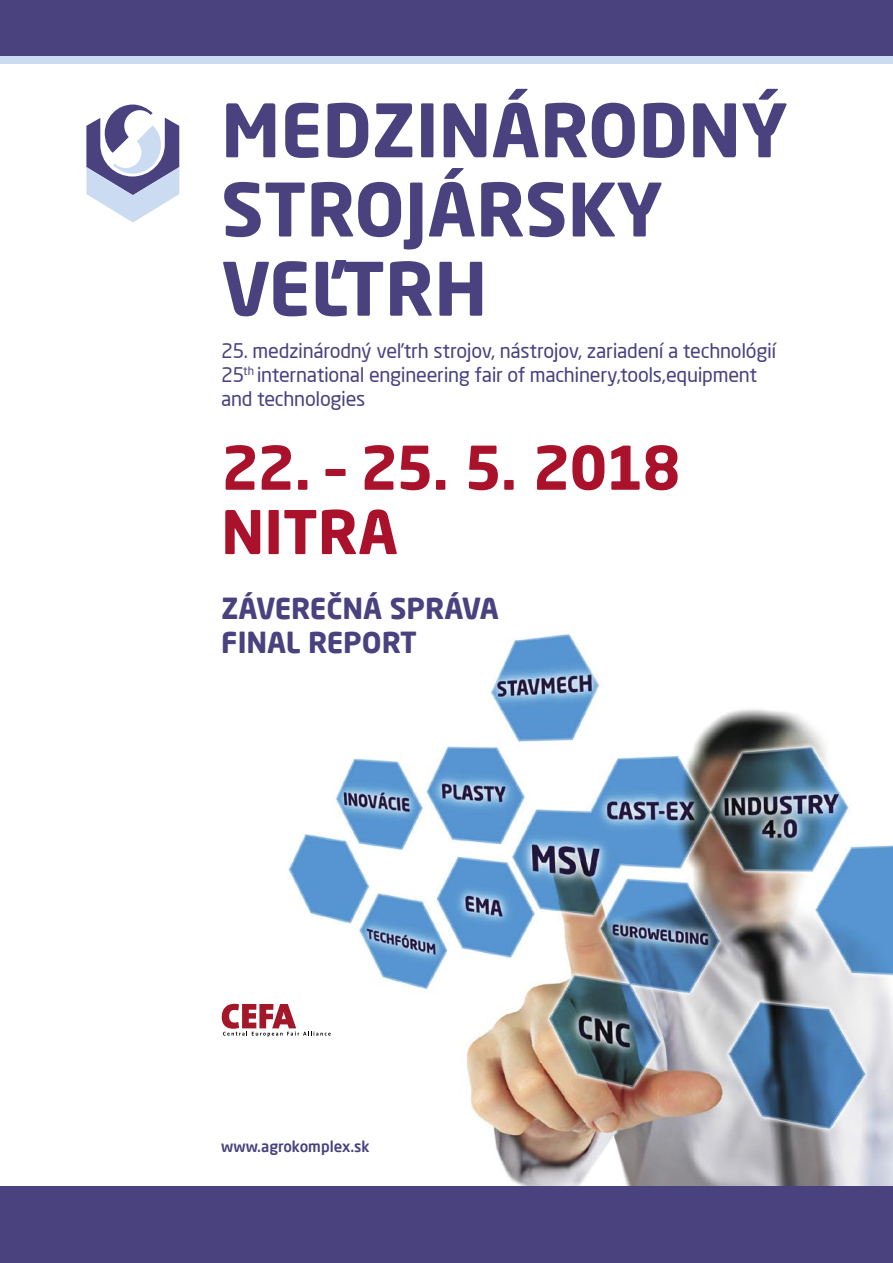
<style>
.page{position:relative;width:893px;height:1263px;background:#fff}
.page>*{position:absolute;margin:0;border:0;box-sizing:border-box;transform-origin:0 0}
.t1{font:700 72.6px/79.2px "Neo Sans Pro";color:#49427f}
.t2{font:700 59.4px/64.3px "Neo Sans Pro";letter-spacing:-.02em;color:#a9122a}
.t3{font:700 28.5px/34.2px "Neo Sans Pro";color:#49427f}
.t4{font:19.8px/23.7px "Neo Sans Pro";letter-spacing:-.015em;color:#49427f}
.t5{font:500 15px "Neo Sans Pro";color:#49427f}
</style>
<div class="page">
<img style="left:128px;top:104px;width:765px;height:1082px">
<div style="left:0;top:0;width:893px;height:64px;background:#cbdbf1"></div>
<svg style="left:86px;top:105px;width:93px;height:117px"></svg>
<div style="left:0;top:1186px;width:893px;height:77px;background:#49427f"></div>
<div style="left:0;top:0;width:893px;height:55px;background:#49427f"></div>
<svg style="left:222px;top:1004px;width:109px;height:33px"></svg>
<h1 class="t1" style="left:221px;top:89px;width:568px">MEDZINÁRODNÝ<br>STROJÁRSKY<br>VEĽTRH</h1>
<p class="t4" style="left:221px;top:339px;width:557px">25. medzinárodný veľtrh strojov, nástrojov, zariadení a technológií<br>25<sup>th</sup> international engineering fair of machinery,tools,equipment and technologies</p>
<h2 class="t2" style="left:221px;top:434px;width:461px">22. – 25. 5. 2018<br>NITRA</h2>
<h3 class="t3" style="left:221px;top:590px;width:279px">ZÁVEREČNÁ SPRÁVA<br>FINAL REPORT</h3>
<p class="t5" style="left:221px;top:1137px;width:150px">www.agrokomplex.sk</p>
</div>
